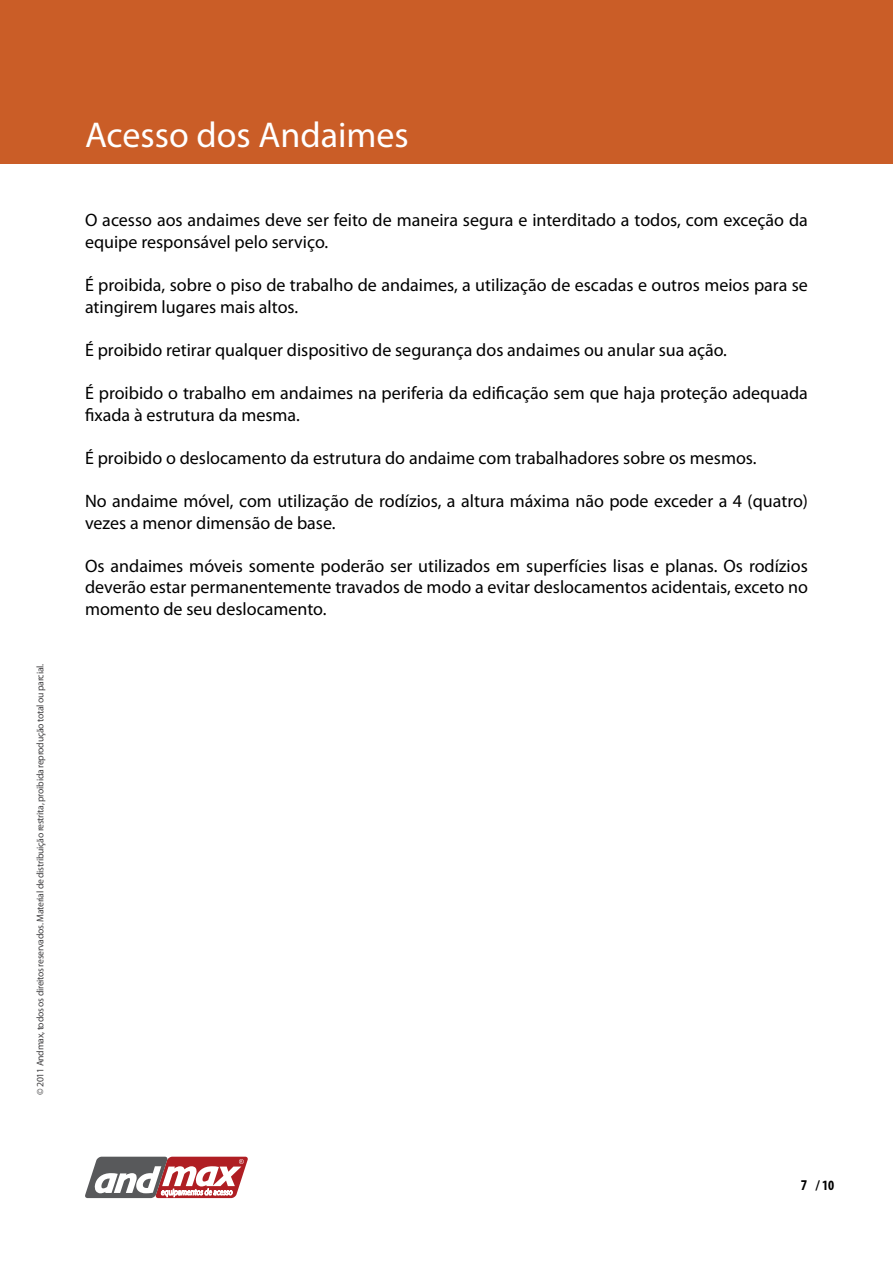
<style>
.page{position:relative;width:893px;height:1263px;background:#fff}
.page>*{position:absolute;margin:0;border:0;box-sizing:border-box;transform-origin:0 0}
.t1{font:36px "Myriad Pro";color:#fff}
.t2{font:18px/21.6px "Myriad Pro";color:#000}
.t3{font:700 condensed 14.25px "Myriad Pro";color:#000}
.t4{font:9.75px "Myriad Pro";letter-spacing:-.03em;color:#414042}
.s1{font-size:15px}
</style>
<div class="page">
<svg style="left:85px;top:1157px;width:163px;height:41px"></svg>
<div style="left:0;top:0;width:893px;height:164px;background:#ca5d27"></div>
<p class="t4" style="left:34px;top:1095px;width:432px;rotate:-90deg">© 2011 Andmax, todos os direitos reservados. Material de distribuição restrita, proibida reprodução total ou parcial.</p>
<h1 class="t1" style="left:85px;top:113px;width:325px">Acesso dos Andaimes</h1>
<p class="t2" style="left:85px;top:209px;width:724px">O acesso aos andaimes deve ser feito de maneira segura e interditado a todos, com exceção da equipe responsável pelo serviço.</p>
<p class="t2" style="left:85px;top:274px;width:724px">É proibida, sobre o piso de trabalho de andaimes, a utilização de escadas e outros meios para se atingirem lugares mais altos.</p>
<p class="t2" style="left:85px;top:339px;width:643px">É proibido retirar qualquer dispositivo de segurança dos andaimes ou anular sua ação.</p>
<p class="t2" style="left:85px;top:382px;width:724px">É proibido o trabalho em andaimes na periferia da edificação sem que haja proteção adequada fixada à estrutura da mesma.</p>
<p class="t2" style="left:85px;top:447px;width:673px">É proibido o deslocamento da estrutura do andaime com trabalhadores sobre os mesmos.</p>
<p class="t2" style="left:85px;top:490px;width:724px">No andaime móvel, com utilização de rodízios, a altura máxima não pode exceder a 4 (quatro) vezes a menor dimensão de base.</p>
<p class="t2" style="left:85px;top:555px;width:724px;text-align:justify">Os andaimes móveis somente poderão ser utilizados em superfícies lisas e planas. Os rodízios deverão estar permanentemente travados de modo a evitar deslocamentos acidentais, exceto no momento de seu deslocamento.</p>
<p class="t3" style="left:801px;top:1176px;width:35px"><span class="s1">7</span> / 10</p>
</div>
